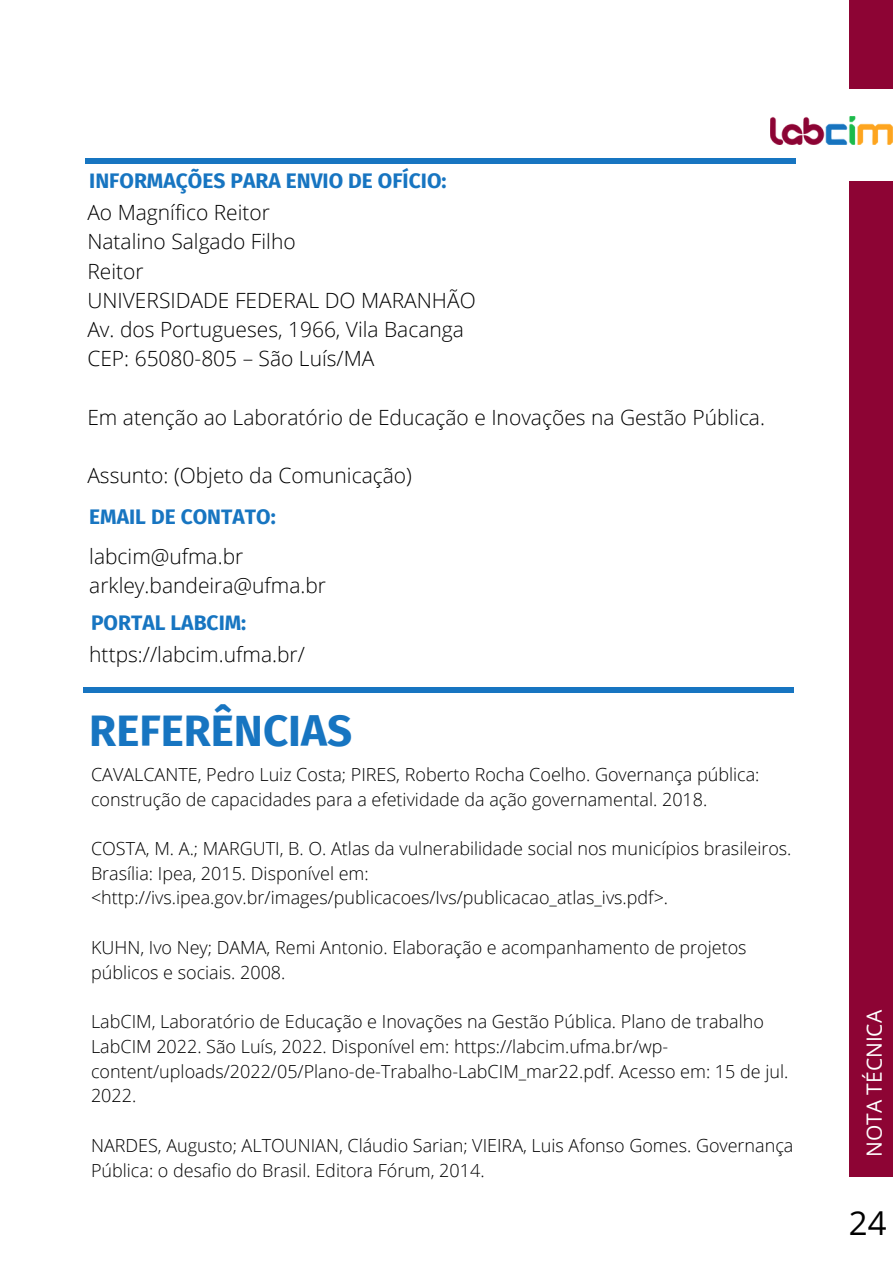
<style>
.page{position:relative;width:893px;height:1264px;background:#fff}
.page>*{position:absolute;margin:0;border:0;box-sizing:border-box;transform-origin:0 0}
.t1{font:700 43.8px "Fira Sans";color:#1775c1}
.t2{font:33px "Open Sans";color:#000}
.t3{font:300 21px/29.2px "Open Sans";color:#000}
.t4{font:700 21px "Fira Sans";color:#1775c1}
.t5{font:21px "Open Sans";color:#fff}
.t6{font:300 18px/24.8px "Open Sans";color:#000}
</style>
<div class="page">
<img style="left:770px;top:117px;width:122px;height:28px">
<div style="left:848px;top:181px;width:44px;height:995px;background:#8d0434"></div>
<div style="left:848px;top:0;width:44px;height:89px;background:#8d0434"></div>
<div style="left:85px;top:158px;width:711px;height:6px;background:#1775c1"></div>
<div style="left:84px;top:686px;width:710px;height:6px;background:#1775c1"></div>
<p class="t4" style="left:89px;top:169px;width:359px">INFORMAÇÕES PARA ENVIO DE OFÍCIO:</p>
<p class="t3" style="left:87px;top:197px;width:390px">Ao Magnífico Reitor<br>Natalino Salgado Filho<br>Reitor<br>UNIVERSIDADE FEDERAL DO MARANHÃO<br>Av. dos Portugueses, 1966, Vila Bacanga<br>CEP: 65080-805 – São Luís/MA</p>
<p class="t3" style="left:87px;top:402px;width:679px">Em atenção ao Laboratório de Educação e Inovações na Gestão Pública.</p>
<p class="t3" style="left:87px;top:460px;width:326px">Assunto: (Objeto da Comunicação)</p>
<p class="t4" style="left:89px;top:504px;width:188px">EMAIL DE CONTATO:</p>
<p class="t3" style="left:89px;top:540px;width:238px">labcim@ufma.br arkley.bandeira@ufma.br</p>
<p class="t4" style="left:91px;top:610px;width:157px">PORTAL LABCIM:</p>
<p class="t3" style="left:89px;top:639px;width:217px">https://labcim.ufma.br/</p>
<h1 class="t1" style="left:89px;top:705px;width:264px">REFERÊNCIAS</h1>
<p class="t6" style="left:91px;top:761px;width:670px">CAVALCANTE, Pedro Luiz Costa; PIRES, Roberto Rocha Coelho. Governança pública: construção de capacidades para a efetividade da ação governamental. 2018.</p>
<p class="t6" style="left:91px;top:835px;width:702px">COSTA, M. A.; MARGUTI, B. O. Atlas da vulnerabilidade social nos municípios brasileiros.<br>Brasília: Ipea, 2015. Disponível em: &lt;http://ivs.ipea.gov.br/images/publicacoes/Ivs/publicacao_atlas_ivs.pdf&gt;.</p>
<p class="t6" style="left:91px;top:934px;width:657px">KUHN, Ivo Ney; DAMA, Remi Antonio. Elaboração e acompanhamento de projetos públicos e sociais. 2008.</p>
<p class="t6" style="left:91px;top:1008px;width:698px">LabCIM, Laboratório de Educação e Inovações na Gestão Pública. Plano de trabalho LabCIM 2022. São Luís, 2022. Disponível em: https://labcim.ufma.br/wp&shy;content/uploads/2022/05/Plano-de-Trabalho-LabCIM_mar22.pdf. Acesso em: 15 de jul.<br>2022.</p>
<p class="t6" style="left:91px;top:1132px;width:703px">NARDES, Augusto; ALTOUNIAN, Cláudio Sarian; VIEIRA, Luis Afonso Gomes. Governança<br>Pública: o desafio do Brasil. Editora Fórum, 2014.</p>
<p class="t5" style="left:859px;top:1157px;width:149px;rotate:-90deg">NOTA TÉCNICA</p>
<h2 class="t2" style="left:848px;top:1199px;width:39px">24</h2>
</div>
